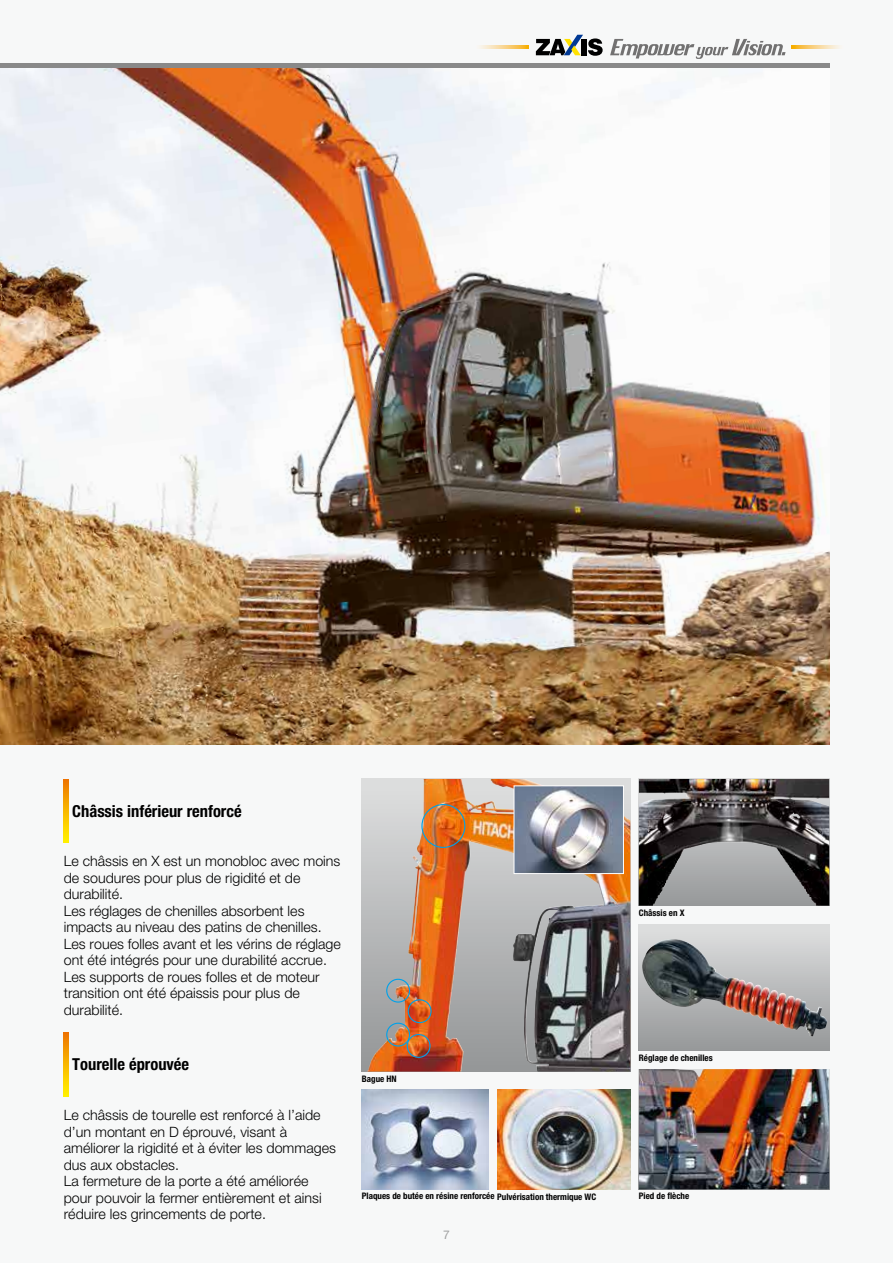
<style>
.page{position:relative;width:893px;height:1263px;background:#f7f8f8}
.page>*{position:absolute;margin:0;border:0;box-sizing:border-box;transform-origin:0 0}
.t1{font:700 condensed 16.5px "Helvetica Neue LT Pro";color:#000}
.t2{font:300 14.25px/16.5px "Helvetica Neue LT Pro";color:#000}
.t3{font:12px "Helvetica Neue LT Pro";color:#9fa0a0}
.t4{font:700 condensed 9px "Helvetica Neue LT Pro";color:#000}
</style>
<div class="page">
<svg style="left:536px;top:35px;width:67px;height:21px"></svg>
<svg style="left:610px;top:39px;width:175px;height:20px"></svg>
<svg style="left:480px;top:45px;width:49px;height:3px"></svg>
<svg style="left:791px;top:45px;width:49px;height:3px"></svg>
<img style="left:362px;top:779px;width:268px;height:292px">
<img style="left:412px;top:779px;width:152px;height:88px">
<svg style="left:513px;top:785px;width:111px;height:89px;background:#9398a3"></svg>
<div style="left:386px;top:979px;width:24px;height:23px;border:1px solid #00a1e9;border-radius:50%"></div>
<div style="left:421px;top:804px;width:44px;height:44px;border:1px solid #00a1e9;border-radius:50%"></div>
<div style="left:408px;top:999px;width:24px;height:24px;border:1px solid #00a1e9;border-radius:50%"></div>
<div style="left:386px;top:1023px;width:24px;height:23px;border:1px solid #00a1e9;border-radius:50%"></div>
<div style="left:407px;top:1034px;width:24px;height:24px;border:1px solid #00a1e9;border-radius:50%"></div>
<img style="left:0;top:68px;width:829px;height:677px">
<hr style="left:0;top:64px;width:829px;height:4px;background:#898989">
<img style="left:497px;top:1089px;width:133px;height:100px">
<svg style="left:689px;top:779px;width:140px;height:127px;background:#686666"></svg>
<img style="left:639px;top:779px;width:50px;height:127px">
<img style="left:362px;top:1089px;width:127px;height:100px">
<svg style="left:64px;top:779px;width:4px;height:63px"></svg>
<svg style="left:64px;top:1033px;width:4px;height:63px"></svg>
<div style="left:639px;top:924px;width:190px;height:127px;background:linear-gradient(to bottom,#e0e1e1,#959798)"></div>
<img style="left:642px;top:939px;width:185px;height:98px">
<img style="left:639px;top:1069px;width:190px;height:120px">
<p class="t1" style="left:72px;top:801px;width:171px">Châssis inférieur renforcé</p>
<p class="t2" style="left:64px;top:853px;width:279px">Le châssis en X est un monobloc avec moins de soudures pour plus de rigidité et de durabilité.<br>Les réglages de chenilles absorbent les impacts au niveau des patins de chenilles.<br>Les roues folles avant et les vérins de réglage ont été intégrés pour une durabilité accrue.<br>Les supports de roues folles et de moteur transition ont été épaissis pour plus de durabilité.</p>
<p class="t4" style="left:639px;top:907px;width:47px">Châssis en X</p>
<p class="t1" style="left:72px;top:1054px;width:118px">Tourelle éprouvée</p>
<p class="t4" style="left:639px;top:1052px;width:75px">Réglage de chenilles</p>
<p class="t2" style="left:64px;top:1106px;width:274px">Le châssis de tourelle est renforcé à l’aide d’un montant en D éprouvé, visant à améliorer la rigidité et à éviter les dommages dus aux obstacles.<br>La fermeture de la porte a été améliorée pour pouvoir la fermer entièrement et ainsi réduire les grincements de porte.</p>
<p class="t4" style="left:362px;top:1073px;width:36px">Bague HN</p>
<p class="t4" style="left:362px;top:1191px;width:236px">Plaques de butée en résine renforcée Pulvérisation thermique WC</p>
<p class="t3" style="left:443px;top:1228px;width:8px">7</p>
<p class="t4" style="left:639px;top:1190px;width:52px">Pied de flèche</p>
</div>
